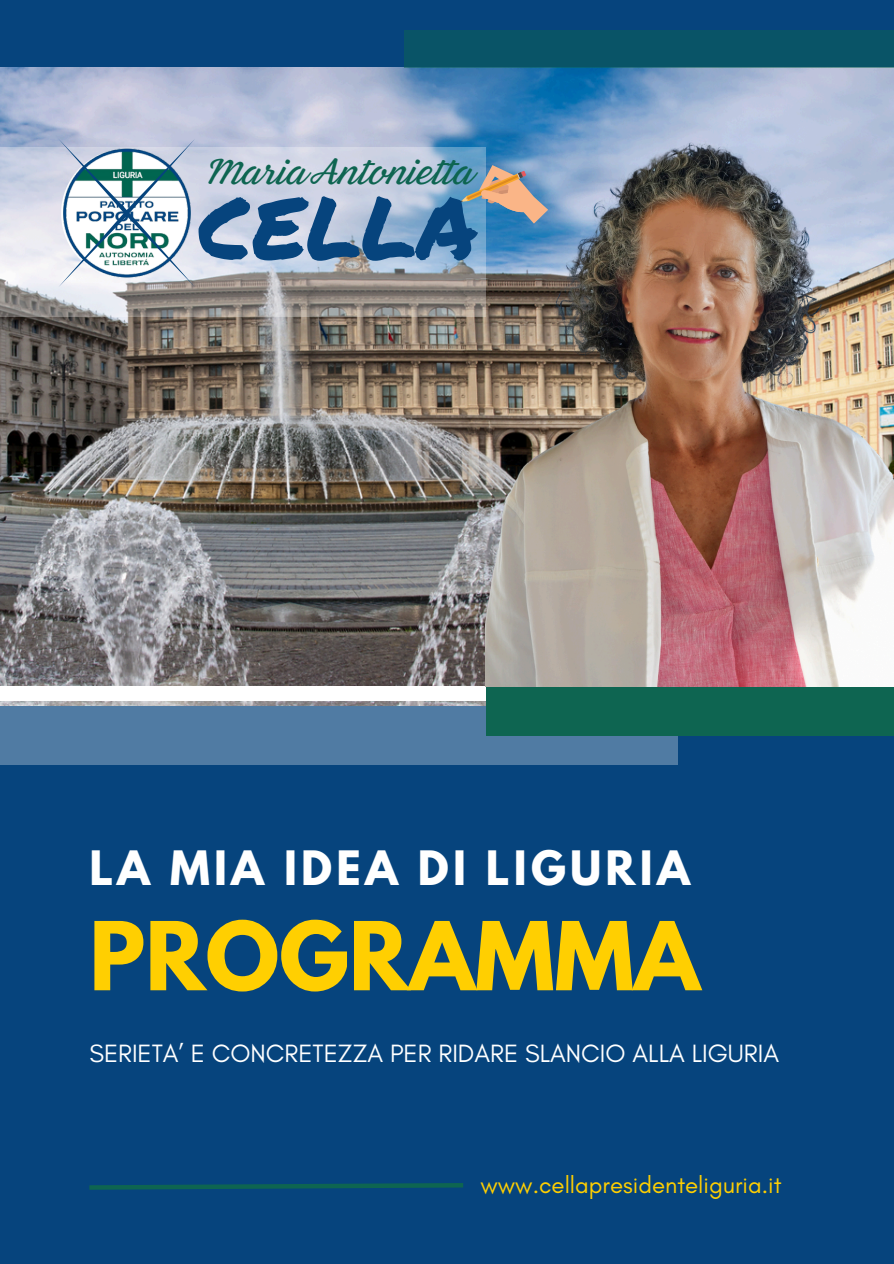
<style>
.page{position:relative;width:894px;height:1264px;background:#fff}
.page>*{position:absolute;margin:0;border:0;box-sizing:border-box;transform-origin:0 0}
.t1{font:87px "Permanent Marker";color:#06447d}
.t2{font:700 84px "League Spartan";color:#ffcf01}
.t3{font:700 42px "League Spartan";letter-spacing:.1em;color:#fff}
.t4{font:34.5px "Letteria Pro Script";color:#0e6551}
.t5{font:25.5px "Glacial Indifference";color:#fff}
.t6{font:24px "Glacial Indifference";color:#ffcf01}
</style>
<div class="page">
<div style="left:0;top:0;width:893px;height:1263px;background:#06447d"></div>
<img style="left:0;top:68px;width:485px;height:618px">
<div style="left:0;top:701px;width:677px;height:63px;background:#507ba3"></div>
<div style="left:0;top:686px;width:893px;height:15px;background:#fff"></div>
<div style="left:485px;top:686px;width:408px;height:50px;background:#0e6551"></div>
<svg style="left:0;top:147px;width:485px;height:169px;background:#b5bcc8"></svg>
<div style="left:404px;top:30px;width:489px;height:38px;background:#095467"></div>
<img style="left:485px;top:68px;width:408px;height:618px">
<svg style="left:89px;top:1183px;width:374px;height:7px"></svg>
<svg style="left:58px;top:139px;width:137px;height:148px;background:#b4c7d1"></svg>
<svg style="left:460px;top:165px;width:88px;height:59px;background:#929da6"></svg>
<h3 class="t4" style="left:204px;top:149px;width:269px">Maria Antonietta</h3>
<h1 class="t1" style="left:198px;top:163px;width:280px">CELLA</h1>
<h4 class="t3" style="left:89px;top:847px;width:602px">LA MIA IDEA DI LIGURIA</h4>
<h2 class="t2" style="left:89px;top:914px;width:612px">PROGRAMMA</h2>
<p class="t5" style="left:89px;top:1037px;width:691px">SERIETA’ E CONCRETEZZA PER RIDARE SLANCIO ALLA LIGURIA</p>
<p class="t6" style="left:480px;top:1169px;width:302px">www.cellapresidenteliguria.it</p>
</div>
